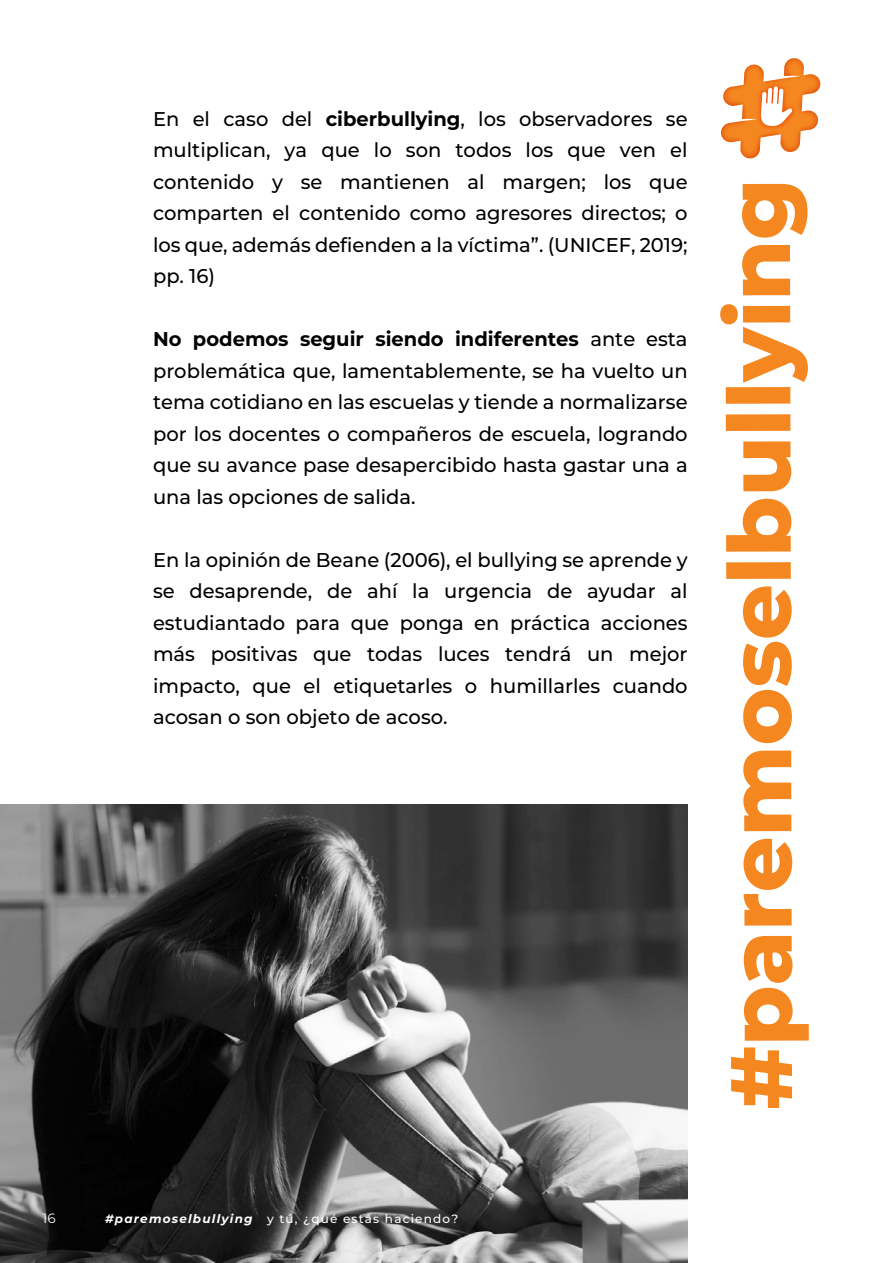
<style>
.page{position:relative;width:893px;height:1263px;background:#fff}
.page>*{position:absolute;margin:0;border:0;box-sizing:border-box;transform-origin:0 0}
.t1{font:800 87px "Montserrat";letter-spacing:-.005em;color:#f58721}
.t2{font:500 19.95px/31.5px "Montserrat";color:#000;text-align:justify}
.t3{font:13.5px "Montserrat";color:#fcfcfc}
.t4{font:500 12px "Montserrat";letter-spacing:.1em;color:#fff}
.s1{font-weight:700}
.s2{font-weight:700;font-style:italic}
</style>
<div class="page">
<svg style="left:721px;top:58px;width:100px;height:101px"></svg>
<img style="left:0;top:804px;width:688px;height:459px">
<p class="t2" style="left:153px;top:103px;width:536px">En el caso del <span class="s1">ciberbullying</span>, los observadores se multiplican, ya que lo son todos los que ven el contenido y se mantienen al margen; los que comparten el contenido como agresores directos; o los que, además defienden a la víctima”. (UNICEF, 2019; pp. 16)</p>
<p class="t2" style="left:153px;top:323px;width:536px"><span class="s1">No podemos seguir siendo indiferentes</span> ante esta problemática que, lamentablemente, se ha vuelto un tema cotidiano en las escuelas y tiende a normalizarse por los docentes o compañeros de escuela, logrando que su avance pase desapercibido hasta gastar una a una las opciones de salida.</p>
<p class="t2" style="left:153px;top:544px;width:536px">En la opinión de Beane (2006), el bullying se aprende y se desaprende, de ahí la urgencia de ayudar al estudiantado para que ponga en práctica acciones más positivas que todas luces tendrá un mejor impacto, que el etiquetarles o humillarles cuando acosan o son objeto de acoso.</p>
<h1 class="t1" style="left:702px;top:1109px;width:932px;rotate:-90deg">#paremoselbullying</h1>
<p class="t3" style="left:43px;top:1209px;width:15px">16</p>
<p class="t4" style="left:105px;top:1211px;width:355px"><span class="s2">#paremoselbullying</span> y tú, ¿qué estás haciendo?</p>
</div>
